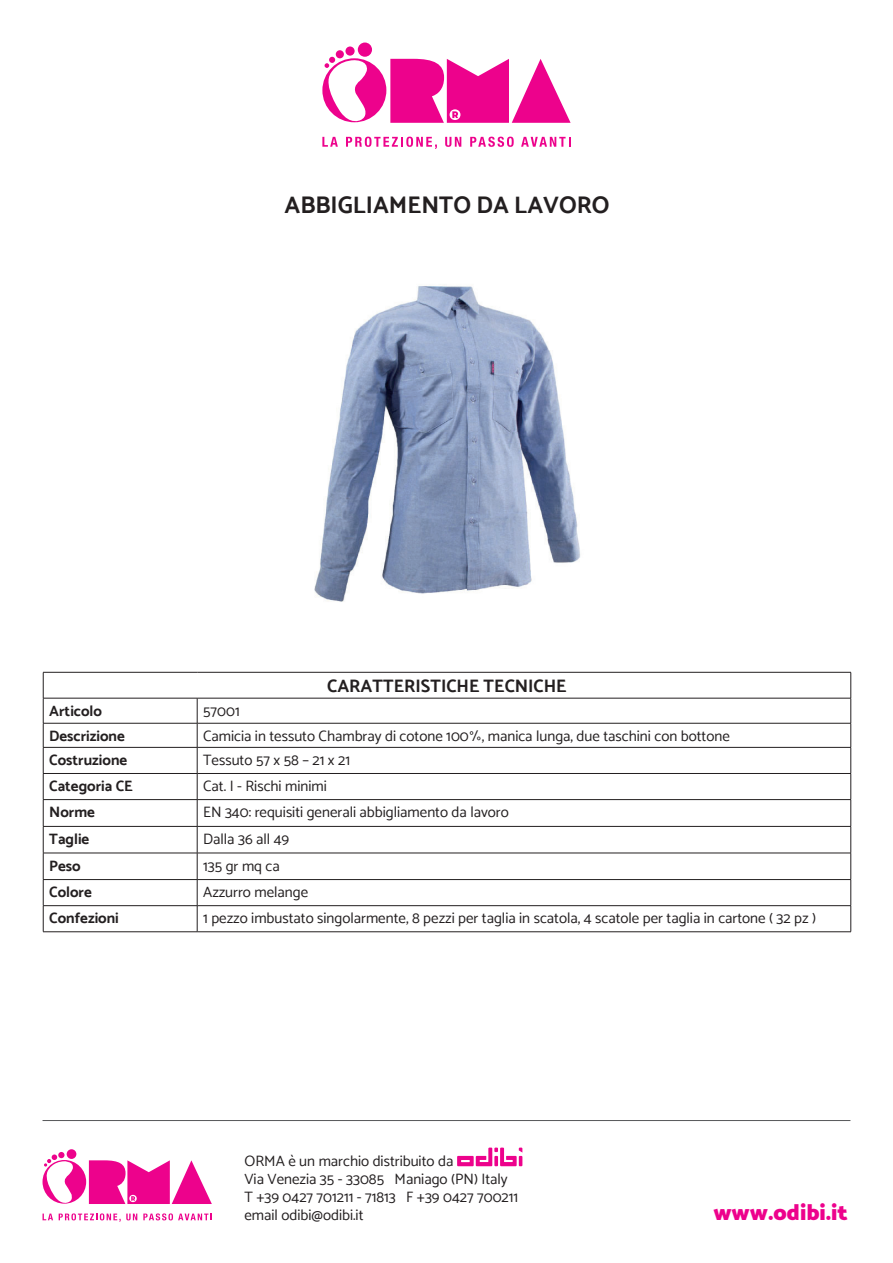
<style>
.page{position:relative;width:893px;height:1263px;background:#fff}
.page>*{position:absolute;margin:0;border:0;box-sizing:border-box;transform-origin:0 0}
.t1{font:700 24px "Catamaran";color:#231f20}
.t2{font:900 22.5px "Catamaran";color:#ed028c}
.t3{font:700 18px "Catamaran";color:#231f20}
.t4{font:15px/18px "Catamaran";color:#231f20}
.t5{font:700 15px "Catamaran";color:#231f20}
</style>
<div class="page">
<svg style="left:457px;top:1147px;width:65px;height:19px"></svg>
<hr style="left:43px;top:1120px;width:807px;height:1px;background:#57585a">
<div style="left:67px;top:1149px;width:9px;height:10px;background:#ed028c;border-radius:50%"></div>
<div style="left:58px;top:1152px;width:7px;height:6px;background:#ed028c;border-radius:50%"></div>
<svg style="left:42px;top:1154px;width:170px;height:50px"></svg>
<svg style="left:43px;top:1213px;width:10px;height:7px"></svg>
<svg style="left:59px;top:1213px;width:78px;height:9px"></svg>
<svg style="left:143px;top:1213px;width:69px;height:7px"></svg>
<div style="left:358px;top:43px;width:14px;height:14px;background:#ed028c;border-radius:50%"></div>
<svg style="left:345px;top:46px;width:10px;height:10px"></svg>
<div style="left:336px;top:50px;width:8px;height:8px;background:#ed028c;border-radius:50%"></div>
<svg style="left:322px;top:57px;width:249px;height:66px"></svg>
<svg style="left:322px;top:137px;width:16px;height:10px"></svg>
<svg style="left:346px;top:137px;width:91px;height:12px"></svg>
<svg style="left:445px;top:137px;width:16px;height:10px"></svg>
<svg style="left:470px;top:137px;width:44px;height:10px"></svg>
<svg style="left:521px;top:137px;width:50px;height:10px"></svg>
<hr style="left:43px;top:723px;width:154px;height:1px;background:#231f20">
<hr style="left:197px;top:723px;width:654px;height:1px;background:#231f20">
<hr style="left:43px;top:747px;width:154px;height:1px;background:#231f20">
<hr style="left:197px;top:747px;width:654px;height:1px;background:#231f20">
<hr style="left:43px;top:773px;width:154px;height:1px;background:#231f20">
<hr style="left:197px;top:773px;width:654px;height:1px;background:#231f20">
<hr style="left:43px;top:799px;width:154px;height:1px;background:#231f20">
<hr style="left:197px;top:799px;width:654px;height:1px;background:#231f20">
<hr style="left:43px;top:853px;width:154px;height:1px;background:#231f20">
<hr style="left:197px;top:853px;width:654px;height:1px;background:#231f20">
<hr style="left:43px;top:879px;width:154px;height:1px;background:#231f20">
<hr style="left:197px;top:879px;width:654px;height:1px;background:#231f20">
<hr style="left:43px;top:905px;width:154px;height:1px;background:#231f20">
<hr style="left:197px;top:905px;width:654px;height:1px;background:#231f20">
<hr style="left:43px;top:931px;width:154px;height:1px;background:#231f20">
<hr style="left:197px;top:931px;width:654px;height:1px;background:#231f20">
<hr style="left:43px;top:698px;width:154px;height:1px;background:#231f20">
<hr style="left:197px;top:698px;width:654px;height:1px;background:#231f20">
<hr style="left:43px;top:672px;width:154px;height:1px;background:#231f20">
<hr style="left:197px;top:672px;width:654px;height:1px;background:#231f20">
<hr style="left:43px;top:826px;width:154px;height:1px;background:#231f20">
<hr style="left:197px;top:826px;width:654px;height:1px;background:#231f20">
<svg style="left:43px;top:672px;width:1px;height:259px"></svg>
<svg style="left:197px;top:698px;width:1px;height:233px"></svg>
<svg style="left:850px;top:672px;width:1px;height:259px"></svg>
<img style="left:314px;top:286px;width:266px;height:316px">
<h1 class="t1" style="left:285px;top:191px;width:326px">ABBIGLIAMENTO DA LAVORO</h1>
<p class="t3" style="left:327px;top:675px;width:241px">CARATTERISTICHE TECNICHE</p>
<p class="t5" style="left:49px;top:702px;width:54px">Articolo</p>
<p class="t4" style="left:203px;top:701px;width:38px">57001</p>
<p class="t5" style="left:49px;top:727px;width:77px">Descrizione</p>
<p class="t4" style="left:203px;top:727px;width:528px">Camicia in tessuto Chambray di cotone 100%, manica lunga, due taschini con bottone</p>
<p class="t5" style="left:49px;top:751px;width:79px">Costruzione</p>
<p class="t4" style="left:203px;top:751px;width:148px">Tessuto 57 x 58 – 21 x 21</p>
<p class="t5" style="left:49px;top:777px;width:85px">Categoria CE</p>
<p class="t4" style="left:203px;top:777px;width:125px">Cat. I - Rischi minimi</p>
<p class="t5" style="left:49px;top:803px;width:47px">Norme</p>
<p class="t4" style="left:203px;top:803px;width:307px">EN 340: requisiti generali abbigliamento da lavoro</p>
<p class="t5" style="left:49px;top:830px;width:42px">Taglie</p>
<p class="t4" style="left:203px;top:830px;width:88px">Dalla 36 all 49</p>
<p class="t5" style="left:49px;top:856px;width:33px">Peso</p>
<p class="t4" style="left:203px;top:856px;width:78px">135 gr mq ca</p>
<p class="t5" style="left:49px;top:883px;width:44px">Colore</p>
<p class="t4" style="left:203px;top:883px;width:107px">Azzurro melange</p>
<p class="t5" style="left:49px;top:909px;width:71px">Confezioni</p>
<p class="t4" style="left:203px;top:909px;width:614px">1 pezzo imbustato singolarmente, 8 pezzi per taglia in scatola, 4 scatole per taglia in cartone ( 32 pz )</p>
<p class="t4" style="left:244px;top:1152px;width:275px">ORMA è un marchio distribuito da<br>Via Venezia 35 - 33085 Maniago (PN) Italy T +39 0427 701211 - 71813 F +39 0427 700211 email odibi@odibi.it</p>
<h2 class="t2" style="left:713px;top:1199px;width:136px">www.odibi.it</h2>
</div>
